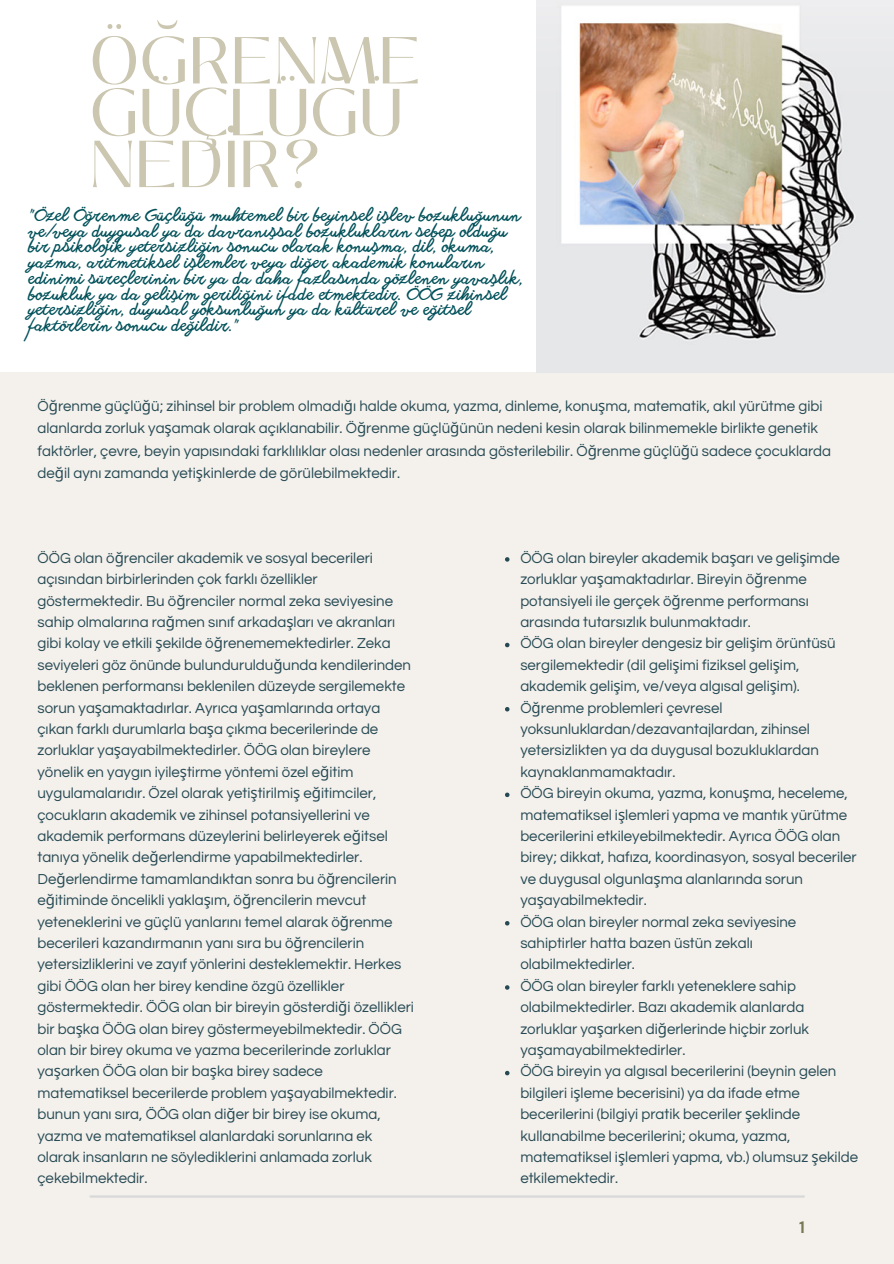
<style>
.page{position:relative;width:894px;height:1264px;background:#fff}
.page>*{position:absolute;margin:0;border:0;box-sizing:border-box;transform-origin:0 0}
.t1{font:66px/51.8px "Black Mango";color:#cbc6b0}
.t2{font:300 16.5px/15.8px "Another Shabby";color:#005059}
.t3{font:700 16.5px "DM Sans";color:#777854}
.t4{font:15px/21.5px "Questrial";color:#264a54}
.s1{font-family:"Noto Sans"}
</style>
<div class="page">
<div style="left:0;top:373px;width:893px;height:890px;background:#f4f0ec"></div>
<img style="left:536px;top:0;width:357px;height:372px">
<svg style="left:505px;top:557px;width:4px;height:4px"></svg>
<svg style="left:505px;top:642px;width:4px;height:5px"></svg>
<svg style="left:505px;top:707px;width:4px;height:4px"></svg>
<svg style="left:505px;top:792px;width:4px;height:5px"></svg>
<svg style="left:505px;top:921px;width:4px;height:4px"></svg>
<svg style="left:505px;top:985px;width:4px;height:4px"></svg>
<svg style="left:505px;top:1070px;width:4px;height:5px"></svg>
<hr style="left:90px;top:1195px;width:713px;height:2px;background:#d9d9d9">
<p class="t1" style="left:89px;top:35px;width:333px">ÖĞRENME<br>GÜÇLÜĞÜ<br>NEDİR?</p>
<p class="t2" style="left:29px;top:209px;width:496px">"Özel Öğrenme Güçlüğü muhtemel bir beyinsel işlev bozukluğunun ve/veya duygusal ya da davranışsal bozuklukların sebep olduğu bir psikolojik yetersizliğin sonucu olarak konuşma, dil, okuma, yazma, aritmetiksel işlemler veya diğer akademik konuların edinimi süreçlerinin bir ya da daha fazlasında gözlenen yavaşlık, bozukluk ya da gelişim geriliğini ifade etmektedir. ÖÖG zihinsel yetersizliğin, duyusal yoksunluğun ya da kültürel ve eğitsel faktörlerin sonucu değildir."</p>
<p class="t4" style="left:37px;top:395px;width:794px;line-height:22.5px">Ö<span class="s1">ğ</span>renme güçlü<span class="s1">ğ</span>ü; zihinsel bir problem olmadı<span class="s1">ğ</span>ı halde okuma, yazma, dinleme, konu<span class="s1">ş</span>ma, matematik, akıl yürütme gibi alanlarda zorluk ya<span class="s1">ş</span>amak olarak açıklanabilir. Ö<span class="s1">ğ</span>renme güçlü<span class="s1">ğ</span>ünün nedeni kesin olarak bilinmemekle birlikte genetik faktörler, çevre, beyin yapısındaki farklılıklar olası nedenler arasında gösterilebilir. Ö<span class="s1">ğ</span>renme güçlü<span class="s1">ğ</span>ü sadece çocuklarda de<span class="s1">ğ</span>il aynı zamanda yeti<span class="s1">ş</span>kinlerde de görülebilmektedir.</p>
<p class="t4" style="left:37px;top:547px;width:378px">ÖÖG olan ö<span class="s1">ğ</span>renciler akademik ve sosyal becerileri açısından birbirlerinden çok farklı özellikler göstermektedir. Bu ö<span class="s1">ğ</span>renciler normal zeka seviyesine sahip olmalarına ra<span class="s1">ğ</span>men sınıf arkada<span class="s1">ş</span>ları ve akranları gibi kolay ve etkili <span class="s1">ş</span>ekilde ö<span class="s1">ğ</span>renememektedirler. Zeka seviyeleri göz önünde bulunduruldu<span class="s1">ğ</span>unda kendilerinden beklenen performansı beklenilen düzeyde sergilemekte sorun ya<span class="s1">ş</span>amaktadırlar. Ayrıca ya<span class="s1">ş</span>amlarında ortaya çıkan farklı durumlarla ba<span class="s1">ş</span>a çıkma becerilerinde de zorluklar ya<span class="s1">ş</span>ayabilmektedirler. ÖÖG olan bireylere yönelik en yaygın iyile<span class="s1">ş</span>tirme yöntemi özel e<span class="s1">ğ</span>itim uygulamalarıdır. Özel olarak yeti<span class="s1">ş</span>tirilmi<span class="s1">ş</span> e<span class="s1">ğ</span>itimciler, çocukların akademik ve zihinsel potansiyellerini ve akademik performans düzeylerini belirleyerek e<span class="s1">ğ</span>itsel tanıya yönelik de<span class="s1">ğ</span>erlendirme yapabilmektedirler.<br>De<span class="s1">ğ</span>erlendirme tamamlandıktan sonra bu ö<span class="s1">ğ</span>rencilerin e<span class="s1">ğ</span>itiminde öncelikli yakla<span class="s1">ş</span>ım, ö<span class="s1">ğ</span>rencilerin mevcut yeteneklerini ve güçlü yanlarını temel alarak ö<span class="s1">ğ</span>renme becerileri kazandırmanın yanı sıra bu ö<span class="s1">ğ</span>rencilerin yetersizliklerini ve zayıf yönlerini desteklemektir. Herkes gibi ÖÖG olan her birey kendine özgü özellikler göstermektedir. ÖÖG olan bir bireyin gösterdi<span class="s1">ğ</span>i özellikleri bir ba<span class="s1">ş</span>ka ÖÖG olan birey göstermeyebilmektedir. ÖÖG olan bir birey okuma ve yazma becerilerinde zorluklar ya<span class="s1">ş</span>arken ÖÖG olan bir ba<span class="s1">ş</span>ka birey sadece matematiksel becerilerde problem ya<span class="s1">ş</span>ayabilmektedir. bunun yanı sıra, ÖÖG olan di<span class="s1">ğ</span>er bir birey ise okuma, yazma ve matematiksel alanlardaki sorunlarına ek olarak insanların ne söylediklerini anlamada zorluk çekebilmektedir.</p>
<p class="t4" style="left:520px;top:547px;width:321px">ÖÖG olan bireyler akademik ba<span class="s1">ş</span>arı ve geli<span class="s1">ş</span>imde zorluklar ya<span class="s1">ş</span>amaktadırlar. Bireyin ö<span class="s1">ğ</span>renme potansiyeli ile gerçek ö<span class="s1">ğ</span>renme performansı arasında tutarsızlık bulunmaktadır.</p>
<p class="t4" style="left:520px;top:633px;width:316px">ÖÖG olan bireyler dengesiz bir geli<span class="s1">ş</span>im örüntüsü sergilemektedir (dil geli<span class="s1">ş</span>imi fiziksel geli<span class="s1">ş</span>im, akademik geli<span class="s1">ş</span>im, ve/veya algısal geli<span class="s1">ş</span>im).</p>
<p class="t4" style="left:520px;top:697px;width:300px">Ö<span class="s1">ğ</span>renme problemleri çevresel yoksunluklardan/dezavantajlardan, zihinsel yetersizlikten ya da duygusal bozukluklardan kaynaklanmamaktadır.</p>
<p class="t4" style="left:520px;top:783px;width:338px">ÖÖG bireyin okuma, yazma, konu<span class="s1">ş</span>ma, heceleme, matematiksel i<span class="s1">ş</span>lemleri yapma ve mantık yürütme becerilerini etkileyebilmektedir. Ayrıca ÖÖG olan birey; dikkat, hafıza, koordinasyon, sosyal beceriler ve duygusal olgunla<span class="s1">ş</span>ma alanlarında sorun ya<span class="s1">ş</span>ayabilmektedir.</p>
<p class="t4" style="left:520px;top:911px;width:277px">ÖÖG olan bireyler normal zeka seviyesine sahiptirler hatta bazen üstün zekalı olabilmektedirler.</p>
<p class="t4" style="left:520px;top:975px;width:290px">ÖÖG olan bireyler farklı yeteneklere sahip olabilmektedirler. Bazı akademik alanlarda zorluklar ya<span class="s1">ş</span>arken di<span class="s1">ğ</span>erlerinde hiçbir zorluk ya<span class="s1">ş</span>amayabilmektedirler.</p>
<p class="t4" style="left:520px;top:1061px;width:339px">ÖÖG bireyin ya algısal becerilerini (beynin gelen bilgileri i<span class="s1">ş</span>leme becerisini) ya da ifade etme becerilerini (bilgiyi pratik beceriler <span class="s1">ş</span>eklinde kullanabilme becerilerini; okuma, yazma, matematiksel i<span class="s1">ş</span>lemleri yapma, vb.) olumsuz <span class="s1">ş</span>ekilde etkilemektedir.</p>
<p class="t3" style="left:799px;top:1216px;width:7px">1</p>
</div>
